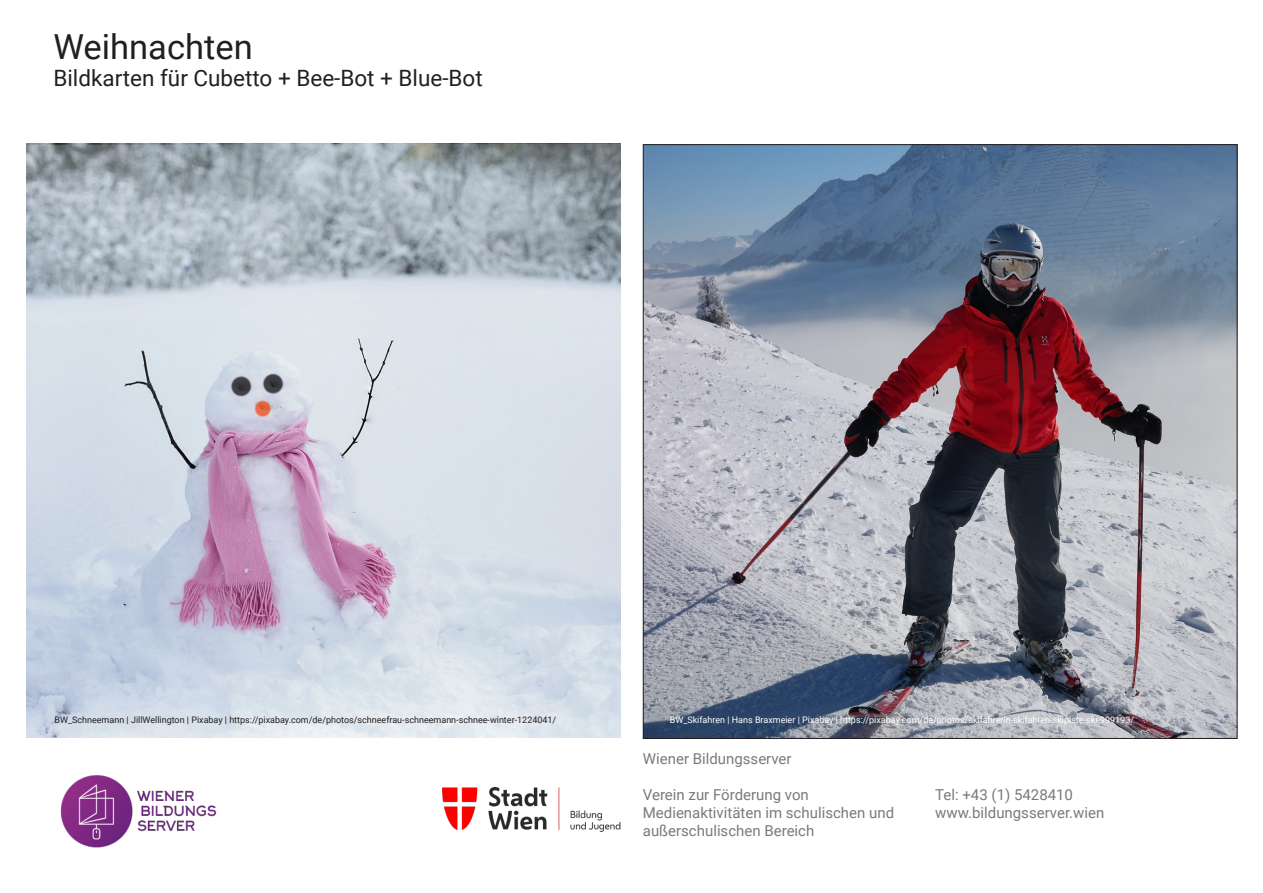
<style>
.page{position:relative;width:1263px;height:893px;background:#fff}
.page>*{position:absolute;margin:0;border:0;box-sizing:border-box;transform-origin:0 0}
.t1{font:34.5px "Roboto";color:#231f20}
.t2{font:22.5px "Roboto";color:#231f20}
.t3{font:15px/18px "Roboto";color:#767b80}
.t4{font:9px "Roboto";color:#231f20}
.t5{font:9px "Roboto";color:#fff}
</style>
<div class="page">
<img style="left:60px;top:775px;width:156px;height:73px">
<img style="left:442px;top:787px;width:179px;height:45px">
<img style="left:27px;top:144px;width:593px;height:594px">
<img style="left:645px;top:146px;width:590px;height:591px">
<h1 class="t1" style="left:53px;top:22px;width:201px">Weihnachten</h1>
<h2 class="t2" style="left:53px;top:62px;width:431px">Bildkarten für Cubetto + Bee-Bot + Blue-Bot</h2>
<p class="t4" style="left:54px;top:714px;width:503px">BW_Schneemann | JillWellington | Pixabay | https://pixabay.com/de/photos/schneefrau-schneemann-schnee-winter-1224041/</p>
<p class="t5" style="left:670px;top:714px;width:466px">BW_Skifahren | Hans Braxmeier | Pixabay | https://pixabay.com/de/photos/skifahrerin-skifahren-skipiste-ski-999193/</p>
<p class="t3" style="left:643px;top:749px;width:150px">Wiener Bildungsserver</p>
<p class="t3" style="left:643px;top:785px;width:253px">Verein zur Förderung von<br>Medienaktivitäten im schulischen und außerschulischen Bereich</p>
<p class="t3" style="left:935px;top:785px;width:170px">Tel: +43 (1) 5428410 www.bildungsserver.wien</p>
</div>
